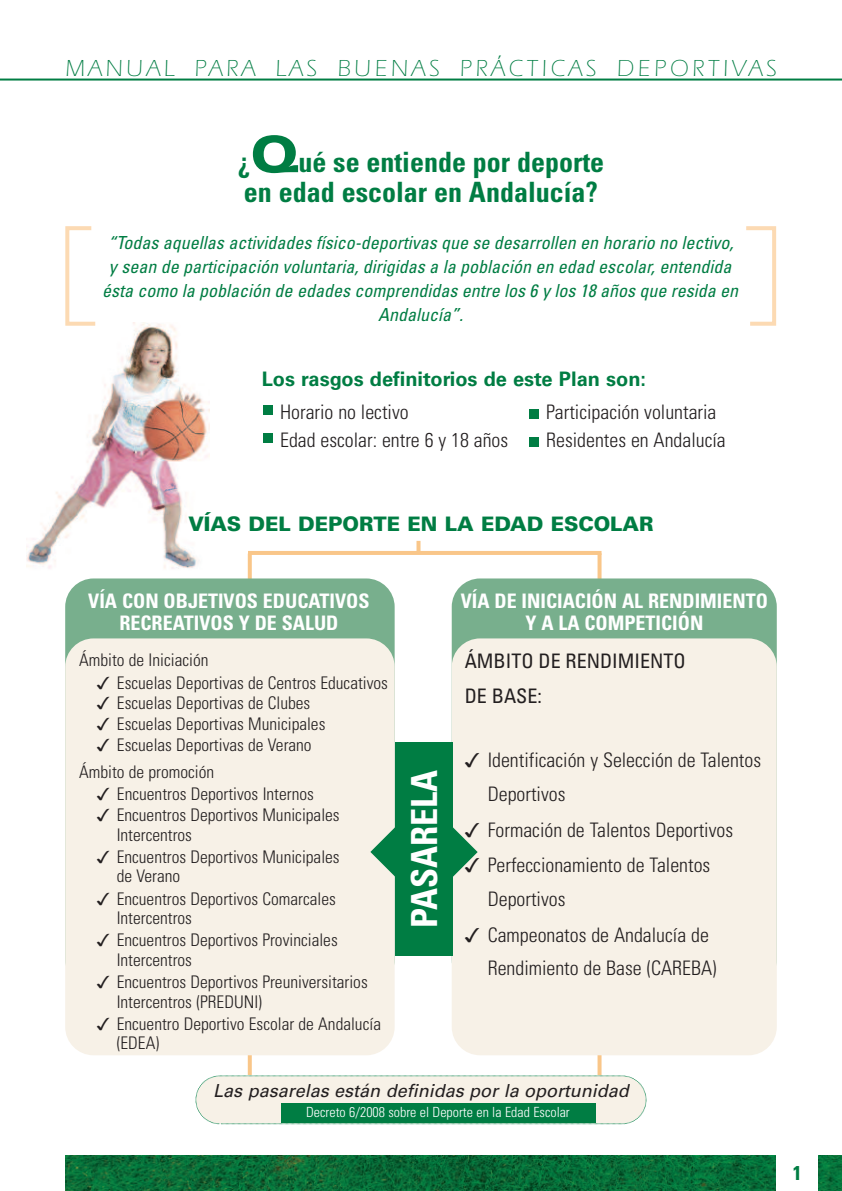
<style>
.page{position:relative;width:842px;height:1191px;background:#fff}
.page>*{position:absolute;margin:0;border:0;box-sizing:border-box;transform-origin:0 0}
.t1{font:700 condensed 36px "Univers";color:#fff}
.t2{font:700 condensed 28px/30px "Univers";color:#007d43}
.t3{font:300 24px "Itc Eras";letter-spacing:.165em;color:#007d43}
.t4{font:300 condensed 20px/33.4px "Univers";color:#231f20}
.t5{font:700 condensed 20px/22px "Univers";color:#fff;text-align:center}
.t6{font:700 20px "Univers";color:#007d43}
.t7{font:900 20px "Univers";color:#007d43}
.t8{font:condensed 20px/35px "Univers";color:#231f20}
.t9{font:700 condensed 20px "Univers";color:#007d43}
.t10{font:italic condensed 18px/24px "Univers";color:#007d43;text-align:center}
.t11{font:italic 18px "Univers";color:#231f20}
.t12{font:300 condensed 17.4px/19.4px "Univers";color:#231f20}
.t13{font:300 condensed 14px "Univers";color:#fff}
.s1{font-weight:900;font-stretch:expanded;font-size:50px}
.s2{font-family:"Monotype Sorts";font-weight:400;font-stretch:normal}
</style>
<div class="page">
<img style="left:65px;top:1155px;width:777px;height:36px">
<div style="left:777px;top:1153px;width:41px;height:38px;background:#fff"></div>
<hr style="left:0;top:79px;width:842px;height:2px;background:#007d43">
<svg style="left:248px;top:555px;width:4px;height:520px"></svg>
<svg style="left:597px;top:555px;width:4px;height:520px"></svg>
<svg style="left:416px;top:541px;width:4px;height:10px"></svg>
<hr style="left:248px;top:551px;width:353px;height:4px;background:#f9c689">
<div style="left:65px;top:578px;width:330px;height:410px;background:#78af8d;border-radius:28px"></div>
<div style="left:452px;top:578px;width:325px;height:410px;background:#78af8d;border-radius:28px"></div>
<svg style="left:195px;top:1075px;width:452px;height:49px;background:#f0eee4"></svg>
<img style="left:26px;top:323px;width:183px;height:246px">
<div style="left:530px;top:409px;width:9px;height:10px;background:#007d43"></div>
<div style="left:530px;top:437px;width:9px;height:10px;background:#007d43"></div>
<div style="left:264px;top:433px;width:9px;height:10px;background:#007d43"></div>
<div style="left:264px;top:405px;width:9px;height:10px;background:#007d43"></div>
<div style="left:281px;top:1103px;width:314px;height:20px;background:#007d43"></div>
<svg style="left:63px;top:226px;width:36px;height:102px"></svg>
<svg style="left:746px;top:226px;width:31px;height:100px"></svg>
<div style="left:65px;top:638px;width:330px;height:417px;background:#f7f1e7;border-radius:28px"></div>
<div style="left:452px;top:638px;width:325px;height:417px;background:#f7f1e7;border-radius:28px"></div>
<svg style="left:370px;top:812px;width:25px;height:79px"></svg>
<svg style="left:452px;top:812px;width:26px;height:79px"></svg>
<div style="left:395px;top:742px;width:57px;height:214px;background:#007d43"></div>
<h3 class="t3" style="left:65px;top:60px;width:713px">MANUAL PARA LAS BUENAS PRÁCTICAS DEPORTIVAS</h3>
<h2 class="t2" style="left:238px;top:149px;width:368px">¿<span class="s1">Q</span>ué se entiende por deporte en edad escolar en Andalucía?</h2>
<p class="t10" style="left:102px;top:232px;width:638px">“Todas aquellas actividades físico-deportivas que se desarrollen en horario no lectivo, y sean de participación voluntaria, dirigidas a la población en edad escolar, entendida ésta como la población de edades comprendidas entre los 6 y los 18 años que resida en Andalucía”.</p>
<p class="t6" style="left:262px;top:372px;width:386px">Los rasgos definitorios de este Plan son:</p>
<p class="t4" style="left:280px;top:397px;width:130px">Horario no lectivo</p>
<p class="t4" style="left:546px;top:397px;width:172px">Participación voluntaria</p>
<p class="t4" style="left:280px;top:424px;width:230px">Edad escolar: entre 6 y 18 años</p>
<p class="t4" style="left:546px;top:424px;width:181px">Residentes en Andalucía</p>
<p class="t7" style="left:188px;top:517px;width:467px">VÍAS DEL DEPORTE EN LA EDAD ESCOLAR</p>
<p class="t5" style="left:88px;top:592px;width:283px">VÍA CON OBJETIVOS EDUCATIVOS<br>RECREATIVOS Y DE SALUD</p>
<p class="t5" style="left:461px;top:592px;width:309px">VÍA DE INICIACIÓN AL RENDIMIENTO<br>Y A LA COMPETICIÓN</p>
<p class="t12" style="left:97px;top:651px;width:293px;line-height:21.2px;text-indent:-18px">Ámbito de Iniciación<br><span class="s2">3</span> Escuelas Deportivas de Centros Educativos <span class="s2">3</span> Escuelas Deportivas de Clubes<br><span class="s2">3</span> Escuelas Deportivas Municipales<br><span class="s2">3</span> Escuelas Deportivas de Verano</p>
<p class="t12" style="left:79px;top:763px;width:137px">Ámbito de promoción</p>
<p class="t12" style="left:97px;top:786px;width:219px"><span class="s2">3</span> Encuentros Deportivos Internos</p>
<p class="t12" style="left:97px;top:806px;width:244px"><span class="s2">3</span> Encuentros Deportivos Municipales</p>
<p class="t12" style="left:117px;top:826px;width:77px">Intercentros</p>
<p class="t12" style="left:117px;top:848px;width:225px;text-indent:-20px"><span class="s2">3</span> Encuentros Deportivos Municipales de Verano</p>
<p class="t12" style="left:117px;top:890px;width:221px;text-indent:-20px"><span class="s2">3</span> Encuentros Deportivos Comarcales<br>Intercentros</p>
<p class="t12" style="left:117px;top:932px;width:223px;text-indent:-20px"><span class="s2">3</span> Encuentros Deportivos Provinciales<br>Intercentros</p>
<p class="t12" style="left:117px;top:973px;width:253px;text-indent:-20px"><span class="s2">3</span> Encuentros Deportivos Preuniversitarios<br>Intercentros (PREDUNI)</p>
<p class="t12" style="left:117px;top:1015px;width:266px;text-indent:-20px"><span class="s2">3</span> Encuentro Deportivo Escolar de Andalucía (EDEA)</p>
<p class="t8" style="left:465px;top:645px;width:222px">ÁMBITO DE RENDIMIENTO<br>DE BASE:</p>
<p class="t4" style="left:488px;top:745px;width:275px;text-indent:-23px"><span class="s2">3</span> Identificación y Selección de Talentos<br>Deportivos</p>
<p class="t4" style="left:465px;top:815px;width:270px"><span class="s2">3</span> Formación de Talentos Deportivos</p>
<p class="t4" style="left:465px;top:850px;width:247px"><span class="s2">3</span> Perfeccionamiento de Talentos</p>
<p class="t4" style="left:488px;top:883px;width:79px">Deportivos</p>
<p class="t4" style="left:488px;top:920px;width:231px;text-indent:-23px"><span class="s2">3</span> Campeonatos de Andalucía de<br>Rendimiento de Base (CAREBA)</p>
<h1 class="t1" style="left:411px;top:928px;width:160px;rotate:-90deg">PASARELA</h1>
<p class="t11" style="left:213px;top:1084px;width:417px">Las pasarelas están definidas por la oportunidad</p>
<p class="t13" style="left:306px;top:1106px;width:265px">Decreto 6/2008 sobre el Deporte en la Edad Escolar</p>
<p class="t9" style="left:793px;top:1165px;width:10px">1</p>
</div>
